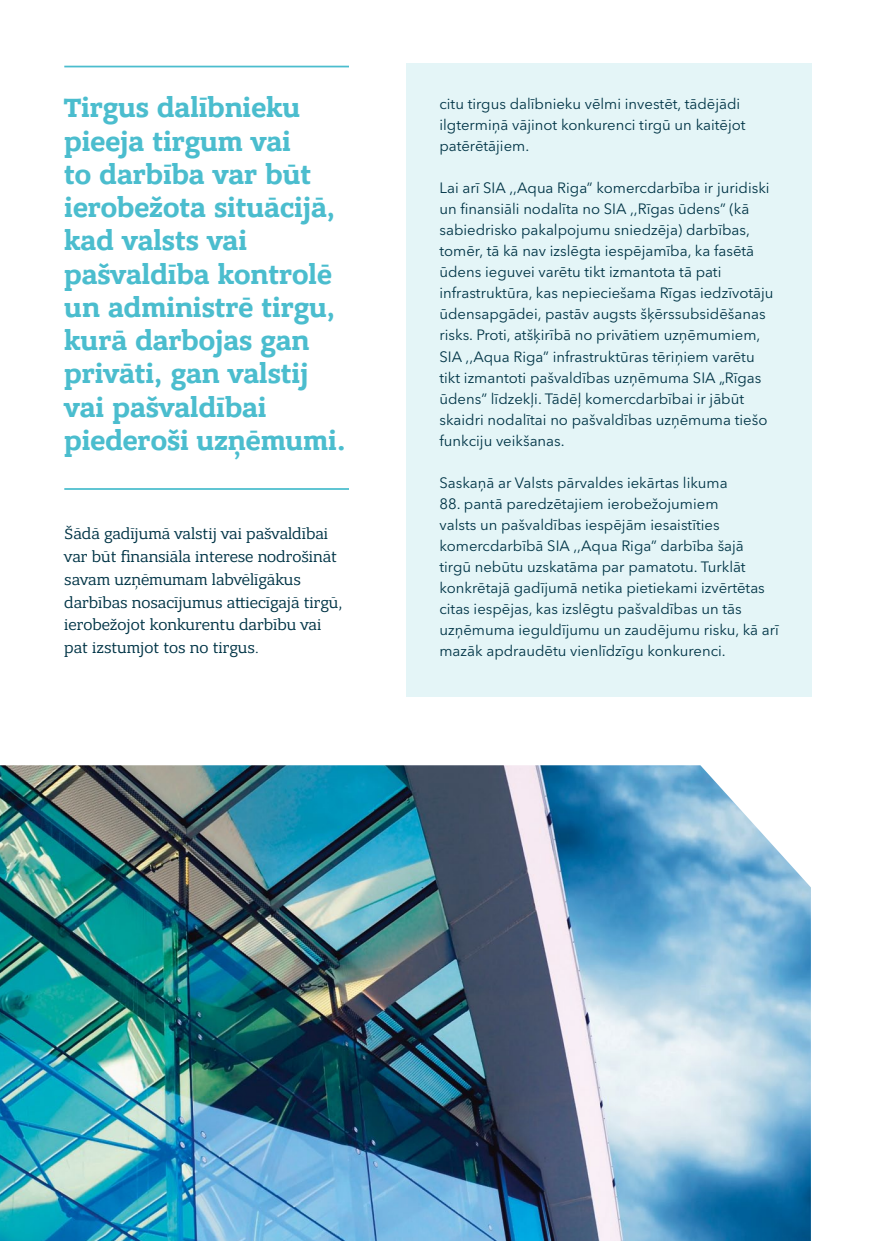
<style>
.page{position:relative;width:874px;height:1241px;background:#fff}
.page>*{position:absolute;margin:0;border:0;box-sizing:border-box;transform-origin:0 0}
.t1{font:700 28px/33.2px "Bandera Pro";color:#4bbdce}
.t2{font:15.75px/22.8px "Bandera Pro";color:#003446}
.t3{font:14.88px/21px "Avenir Next LT Pro";color:#003446}
</style>
<div class="page">
<div style="left:406px;top:63px;width:405px;height:633px;background:#e4f5f7"></div>
<hr style="left:64px;top:488px;width:285px;height:2px;background:#4bbdce">
<hr style="left:64px;top:66px;width:285px;height:1px;background:#4bbdce">
<img style="left:0;top:765px;width:810px;height:475px">
<h1 class="t1" style="left:64px;top:92px;width:283px">Tirgus dalībnieku pieeja tirgum vai<br>to darbība var būt ierobežota situācijā, kad valsts vai pašvaldība kontrolē un administrē tirgu, kurā darbojas gan privāti, gan valstij vai pašvaldībai piederoši uzņēmumi.</h1>
<p class="t2" style="left:64px;top:523px;width:279px">Šādā gadījumā valstij vai pašvaldībai var būt finansiāla interese nodrošināt savam uzņēmumam labvēlīgākus darbības nosacījumus attiecīgajā tirgū, ierobežojot konkurentu darbību vai pat izstumjot tos no tirgus.</p>
<p class="t3" style="left:439px;top:93px;width:307px">citu tirgus dalībnieku vēlmi investēt, tādējādi ilgtermiņā vājinot konkurenci tirgū un kaitējot patērētājiem.</p>
<p class="t3" style="left:439px;top:177px;width:335px">Lai arī SIA ,,Aqua Riga” komercdarbība ir juridiski un finansiāli nodalīta no SIA ,,Rīgas ūdens” (kā sabiedrisko pakalpojumu sniedzēja) darbības, tomēr, tā kā nav izslēgta iespējamība, ka fasētā ūdens ieguvei varētu tikt izmantota tā pati infrastruktūra, kas nepieciešama Rīgas iedzīvotāju ūdensapgādei, pastāv augsts šķērssubsidēšanas risks. Proti, atšķirībā no privātiem uzņēmumiem, SIA ,,Aqua Riga” infrastruktūras tēriņiem varētu tikt izmantoti pašvaldības uzņēmuma SIA „Rīgas ūdens” līdzekļi. Tādēļ komercdarbībai ir jābūt skaidri nodalītai no pašvaldības uzņēmuma tiešo funkciju veikšanas.</p>
<p class="t3" style="left:439px;top:472px;width:289px">Saskaņā ar Valsts pārvaldes iekārtas likuma</p>
<p class="t3" style="left:439px;top:493px;width:341px">88. pantā paredzētajiem ierobežojumiem<br>valsts un pašvaldības iespējām iesaistīties komercdarbībā SIA ,,Aqua Riga” darbība šajā tirgū nebūtu uzskatāma par pamatotu. Turklāt konkrētajā gadījumā netika pietiekami izvērtētas citas iespējas, kas izslēgtu pašvaldības un tās uzņēmuma ieguldījumu un zaudējumu risku, kā arī mazāk apdraudētu vienlīdzīgu konkurenci.</p>
</div>
